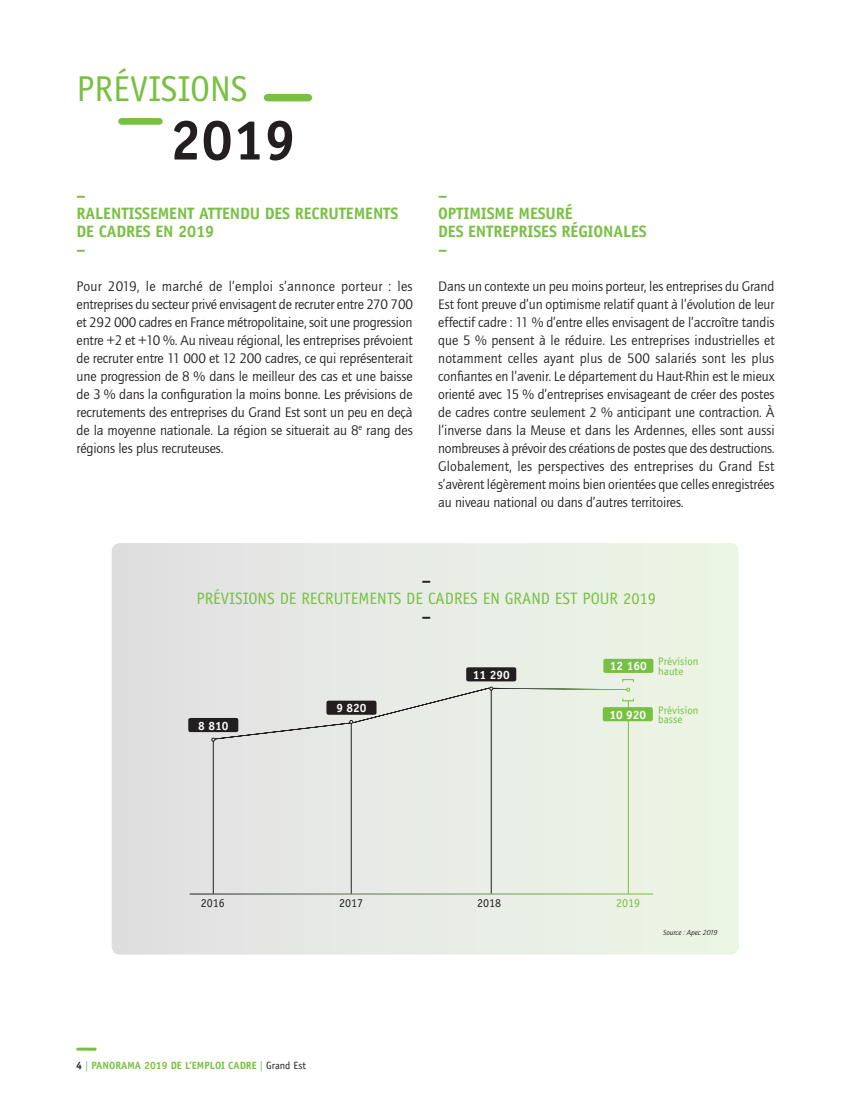
<style>
.page{position:relative;width:851px;height:1106px;background:#fff}
.page>*{position:absolute;margin:0;border:0;box-sizing:border-box;transform-origin:0 0}
.t1{font:700 56.7px "Officina Sans";color:#231f20}
.t2{font:36px "Officina Sans";color:#78c042}
.t3{font:700 16.5px/18px "Officina Sans";letter-spacing:-.01em;color:#78c042}
.t4{font:16.5px "Officina Sans";color:#78c042}
.t5{font:700 16.5px "Officina Sans";color:#231f20}
.t6{font:14.25px/18px "Quay Itc T";letter-spacing:-.01em;color:#231f20;text-align:justify}
.t7{font:700 12px "Officina Sans";color:#fff}
.t8{font:12px "Officina Sans";color:#231f20}
.t9{font:12px "Officina Sans";color:#78c042}
.t10{font:11.1px/9.6px "Officina Sans";color:#78c042}
.t11{font:700 10.5px "Officina Sans";color:#78c042}
.t12{font:italic 7.5px "Quay Itc T";color:#231f20}
.s1{color:#231f20}
.s2{font-weight:400}
.s3{font-weight:400;color:#231f20}
</style>
<div class="page">
<hr style="left:78px;top:1047px;width:17px;height:3px;background:#78c042">
<div style="left:112px;top:543px;width:626px;height:411px;background:linear-gradient(to right,#e1dfe2,#edf6e6);border-radius:9px"></div>
<hr style="left:213px;top:741px;width:1px;height:152px;background:#231f20">
<div style="left:188px;top:718px;width:50px;height:14px;background:#231f20;border-radius:2px"></div>
<hr style="left:628px;top:701px;width:1px;height:192px;background:#78c042">
<hr style="left:351px;top:723px;width:1px;height:170px;background:#231f20">
<hr style="left:491px;top:690px;width:1px;height:203px;background:#231f20">
<hr style="left:190px;top:893px;width:462px;height:1px;background:#fff">
<div style="left:602px;top:707px;width:50px;height:14px;background:#78c042;border-radius:2px"></div>
<div style="left:603px;top:659px;width:50px;height:14px;background:#78c042;border-radius:2px"></div>
<svg style="left:211px;top:679px;width:422px;height:62px;background:#d8ddd5"></svg>
<div style="left:267px;top:94px;width:41px;height:7px;background:#78c042"></div>
<div style="left:121px;top:118px;width:38px;height:7px;background:#78c042"></div>
<div style="left:466px;top:667px;width:50px;height:14px;background:#231f20;border-radius:2px"></div>
<h2 class="t2" style="left:77px;top:68px;width:172px">PRÉVISIONS</h2>
<h1 class="t1" style="left:170px;top:105px;width:128px">2019</h1>
<p class="t3" style="left:77px;top:186px;width:323px">–<br>RALENTISSEMENT ATTENDU DES RECRUTEMENTS<br>DE CADRES EN 2019<br>–</p>
<p class="t6" style="left:77px;top:277px;width:338px">Pour 2019, le marché de l’emploi s’annonce porteur : les entreprises du secteur privé envisagent de recruter entre 270 700 et 292 000 cadres en France métropolitaine, soit une progression entre +2 et +10 %. Au niveau régional, les entreprises prévoient de recruter entre 11 000 et 12 200 cadres, ce qui représenterait une progression de 8 % dans le meilleur des cas et une baisse de 3 % dans la configuration la moins bonne. Les prévisions de recrutements des entreprises du Grand Est sont un peu en deçà de la moyenne nationale. La région se situerait au 8<sup>e</sup> rang des régions les plus recruteuses.</p>
<p class="t3" style="left:438px;top:186px;width:210px">–<br>OPTIMISME MESURÉ<br>DES ENTREPRISES RÉGIONALES –</p>
<p class="t6" style="left:438px;top:277px;width:338px">Dans un contexte un peu moins porteur, les entreprises du Grand Est font preuve d’un optimisme relatif quant à l’évolution de leur effectif cadre : 11 % d’entre elles envisagent de l’accroître tandis que 5 % pensent à le réduire. Les entreprises industrielles et notamment celles ayant plus de 500 salariés sont les plus confiantes en l’avenir. Le département du Haut-Rhin est le mieux orienté avec 15 % d’entreprises envisageant de créer des postes de cadres contre seulement 2 % anticipant une contraction. À l’inverse dans la Meuse et dans les Ardennes, elles sont aussi nombreuses à prévoir des créations de postes que des destructions.<br>Globalement, les perspectives des entreprises du Grand Est s’avèrent légèrement moins bien orientées que celles enregistrées au niveau national ou dans d’autres territoires.</p>
<p class="t5" style="left:421px;top:570px;width:11px">–</p>
<p class="t4" style="left:196px;top:589px;width:461px">PRÉVISIONS DE RECRUTEMENTS DE CADRES EN GRAND EST POUR 2019</p>
<p class="t5" style="left:421px;top:606px;width:11px">–</p>
<p class="t7" style="left:198px;top:718px;width:32px">8 810</p>
<p class="t7" style="left:336px;top:700px;width:32px">9 820</p>
<p class="t7" style="left:472px;top:667px;width:38px">11 290</p>
<p class="t7" style="left:609px;top:659px;width:38px">12 160</p>
<p class="t7" style="left:609px;top:707px;width:38px">10 920</p>
<p class="t10" style="left:658px;top:657px;width:42px">Prévision haute</p>
<p class="t10" style="left:658px;top:705px;width:42px">Prévision basse</p>
<p class="t8" style="left:201px;top:895px;width:25px">2016</p>
<p class="t8" style="left:339px;top:895px;width:25px">2017</p>
<p class="t8" style="left:477px;top:895px;width:25px">2018</p>
<p class="t9" style="left:616px;top:895px;width:25px">2019</p>
<p class="t12" style="left:663px;top:927px;width:56px">Source : Apec 2019</p>
<p class="t11" style="left:76px;top:1058px;width:231px"><span class="s1">4</span> <span class="s2">|</span> PANORAMA 2019 DE L’EMPLOI CADRE <span class="s2">|</span> <span class="s3">Grand Est</span></p>
</div>
